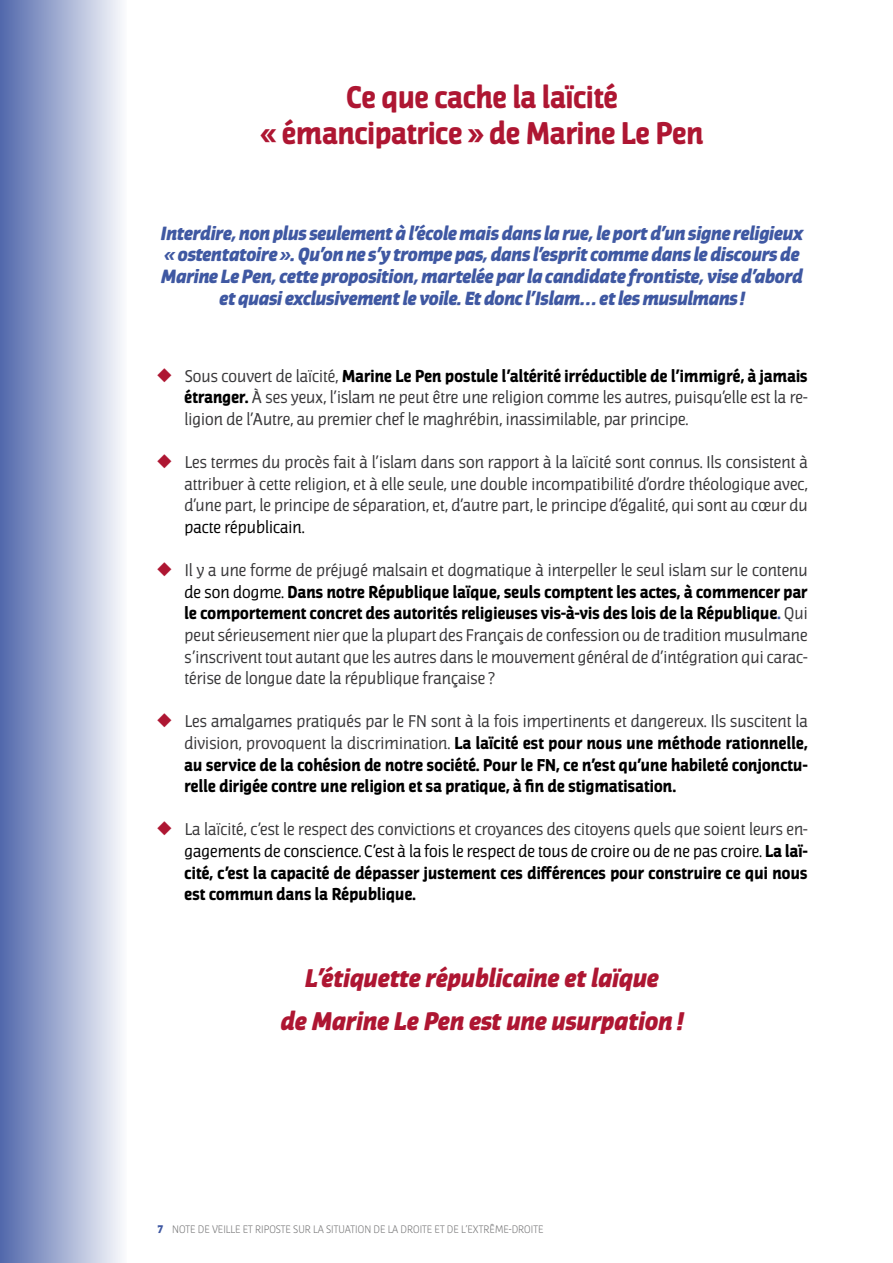
<style>
.page{position:relative;width:893px;height:1263px;background:#fff}
.page>*{position:absolute;margin:0;border:0;box-sizing:border-box;transform-origin:0 0}
.t1{font:700 30px/36px "Jaures";letter-spacing:-.005em;color:#ae1632;text-align:center}
.t2{font:italic 900 24px/43.2px "Jaures";letter-spacing:.01em;color:#ae1632;text-align:center}
.t3{font:italic 900 18px/21.6px "Jaures";color:#3f58a2;text-align:center}
.t4{font:16.5px/21.6px "Jaures";letter-spacing:.005em;color:#39383a;text-align:justify}
.t5{font:700 16.5px/21.6px "Jaures";letter-spacing:.005em;color:#000;text-align:justify}
.t6{font:16.5px "Jaures";letter-spacing:.005em;color:#000}
.t7{font:300 10.5px "Jaures";letter-spacing:.005em;color:#747475}
.s1{color:#ae1632}
.s2{font-weight:700;color:#000}
.s3{color:#000}
.s4{font-weight:700;color:#3f58a2}
.s5{font-weight:400;color:#39383a}
.s6{font-weight:400}
.s7{font-weight:900;color:#3f58a2}
</style>
<div class="page">
<div style="left:0;top:0;width:127px;height:1263px;background:linear-gradient(to right,#5168ab,#fbfcfd)"></div>
<h1 class="t1" style="left:261px;top:80px;width:444px">Ce que cache la laïcité<br>« émancipatrice » de Marine Le Pen</h1>
<p class="t3" style="left:161px;top:223px;width:644px">Interdire, non plus seulement à l’école mais dans la rue, le port d’un signe religieux « ostentatoire ». Qu’on ne s’y trompe pas, dans l’esprit comme dans le discours de Marine Le Pen, cette proposition, martelée par la candidate frontiste, vise d’abord et quasi exclusivement le voile. Et donc l’Islam… et les musulmans !</p>
<p class="t4" style="left:185px;top:365px;width:625px;text-indent:-28px"><span class="s1">◆</span> Sous couvert de laïcité, <span class="s2">Marine Le Pen postule l’altérité irréductible de l’immigré, à jamais étranger.</span> À ses yeux, l’islam ne peut être une religion comme les autres, puisqu’elle est la re&shy;ligion de l’Autre, au premier chef le maghrébin, inassimilable, par principe.</p>
<p class="t4" style="left:185px;top:452px;width:625px;text-indent:-28px"><span class="s1">◆</span> Les termes du procès fait à l’islam dans son rapport à la laïcité sont connus. Ils consistent à attribuer à cette religion, et à elle seule, une double incompatibilité d’ordre théologique avec, d’une part, le principe de séparation, et, d’autre part, le principe d’égalité, qui sont au cœur du</p>
<p class="t6" style="left:185px;top:518px;width:121px">pacte républicain.</p>
<p class="t4" style="left:185px;top:560px;width:625px;text-indent:-28px"><span class="s1">◆</span> Il y a une forme de préjugé malsain et dogmatique à interpeller le seul islam sur le contenu <span class="s3">de son dogme.</span> <span class="s2">Dans notre République laïque, seuls comptent les actes, à commencer par le comportement concret des autorités religieuses vis-à-vis des lois de la République</span><span class="s4">.</span> Qui peut sérieusement nier que la plupart des Français de confession ou de tradition musulmane s’inscrivent tout autant que les autres dans le mouvement général de d’intégration qui carac&shy;térise de longue date la république française ?</p>
<p class="t5" style="left:185px;top:711px;width:625px;text-indent:-28px"><span class="s1">◆</span> <span class="s5">Les amalgames pratiqués par le FN sont à la fois impertinents et dangereux. Ils suscitent la division, provoquent la discrimination.</span> La laïcité est pour nous une méthode rationnelle, au service de la cohésion de notre société. Pour le FN, ce n’est qu’une habileté conjonctu&shy;relle dirigée contre une religion et sa pratique, à fin de stigmatisation.</p>
<p class="t5" style="left:185px;top:819px;width:625px;text-indent:-28px"><span class="s1">◆</span> <span class="s5">La laïcité, c’est le respect des convictions et croyances des citoyens quels que soient leurs en&shy;</span><span class="s6">gagements de conscience. C’est à la fois le respect de tous de croire ou de ne pas croire.</span> La laï&shy;cité, c’est la capacité de dépasser justement ces différences pour construire ce qui nous est commun dans la République.</p>
<h2 class="t2" style="left:281px;top:957px;width:404px">L’étiquette républicaine et laïque<br>de Marine Le Pen est une usurpation !</h2>
<p class="t7" style="left:157px;top:1223px;width:388px"><span class="s7">7</span> NOTE DE VEILLE ET RIPOSTE SUR LA SITUATION DE LA DROITE ET DE L’EXTRÊME-DROITE</p>
</div>
